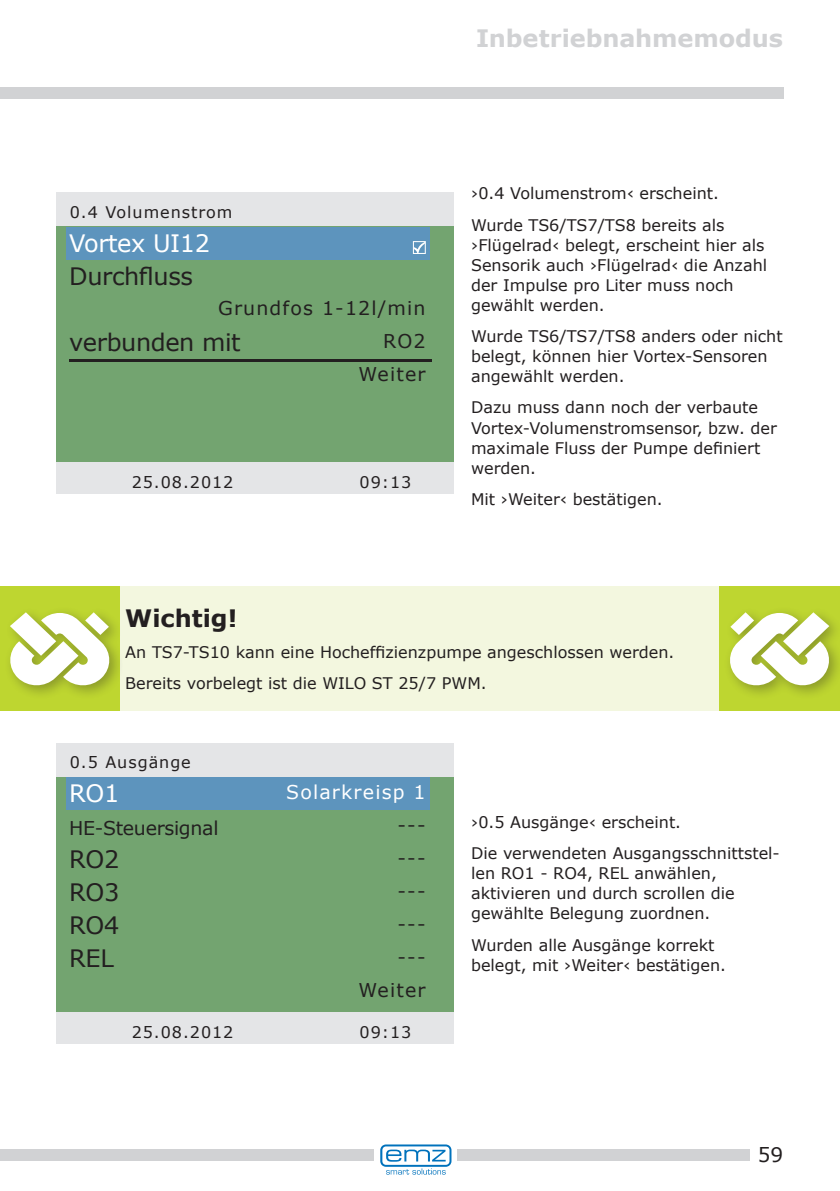
<style>
.page{position:relative;width:840px;height:1191px;background:#fff}
.page>*{position:absolute;margin:0;border:0;box-sizing:border-box;transform-origin:0 0}
.DisplaytextLinksSchw{font:24px "Verdana";letter-spacing:-.015em;color:#231f20}
.SchattenzeilenRechts{font:700 24px "Verdana";letter-spacing:-.005em;color:#d1d2d4}
.DisplaytextLinksWeis{font:24px "Verdana";letter-spacing:-.015em;color:#fff}
.t1{font:700 24px "Verdana";color:#231f20}
.t2{font:20px "Verdana";color:#231f20}
.DisplaytextRechtsSch{font:19px "Verdana";letter-spacing:.06em;color:#231f20}
.DisplaytextLinksSchw-2{font:19px "Verdana";letter-spacing:-.015em;color:#231f20}
.DisplaytextRechtsWei{font:19px "Verdana";letter-spacing:.06em;color:#fff}
.Mengentext{font:16px/20px "Verdana";color:#231f20}
.DisplaytextHead{font:16px "Verdana";letter-spacing:.06em;color:#231f20}
</style>
<div class="page">
<div style="left:0;top:1149px;width:373px;height:12px;background:#d1d2d4"></div>
<div style="left:457px;top:1149px;width:292px;height:12px;background:#d1d2d4"></div>
<div style="left:0;top:87px;width:782px;height:12px;background:#d1d2d4"></div>
<svg style="left:380px;top:1144px;width:71px;height:30px"></svg>
<div style="left:116px;top:586px;width:606px;height:125px;background:#f3f7df"></div>
<div style="left:719px;top:586px;width:120px;height:125px;background:#bed630"></div>
<div style="left:0;top:586px;width:119px;height:125px;background:#bed630"></div>
<div style="left:723px;top:606px;width:116px;height:93px;background:#231f20;opacity:.33"></div>
<svg style="left:727px;top:612px;width:104px;height:76px;background:#dfe7b3"></svg>
<div style="left:4px;top:606px;width:120px;height:93px;background:#231f20;opacity:.33"></div>
<svg style="left:8px;top:612px;width:104px;height:76px;background:#e0e7b3"></svg>
<div style="left:57px;top:226px;width:397px;height:236px;background:#73a470"></div>
<div style="left:66px;top:227px;width:363px;height:32px;background:#5d94bd"></div>
<div style="left:57px;top:193px;width:397px;height:33px;background:#e4e5e7"></div>
<div style="left:57px;top:462px;width:397px;height:31px;background:#e4e5e7"></div>
<svg style="left:412px;top:241px;width:13px;height:13px"></svg>
<hr style="left:69px;top:359px;width:362px;height:2px;background:#231f20">
<div style="left:57px;top:776px;width:397px;height:236px;background:#73a470"></div>
<div style="left:66px;top:777px;width:363px;height:32px;background:#5d94bd"></div>
<div style="left:57px;top:743px;width:397px;height:33px;background:#e4e5e7"></div>
<div style="left:57px;top:1012px;width:397px;height:31px;background:#e4e5e7"></div>
<p class="SchattenzeilenRechts" style="left:476px;top:22px;width:308px">Inbetriebnahmemodus</p>
<p class="DisplaytextHead" style="left:70px;top:201px;width:164px">0.4 Volumenstrom</p>
<p class="DisplaytextLinksWeis" style="left:69px;top:227px;width:142px">Vortex UI12</p>
<p class="DisplaytextLinksSchw" style="left:69px;top:260px;width:125px">Durchfluss</p>
<p class="DisplaytextRechtsSch" style="left:218px;top:294px;width:209px">Grundfos 1-12l/min</p>
<p class="DisplaytextRechtsSch" style="left:383px;top:327px;width:44px">RO2</p>
<p class="DisplaytextRechtsSch" style="left:358px;top:360px;width:69px">Weiter</p>
<p class="DisplaytextLinksSchw" style="left:69px;top:326px;width:173px">verbunden mit</p>
<p class="Mengentext" style="left:132px;top:471px;width:103px">25.08.2012</p>
<p class="Mengentext" style="left:359px;top:471px;width:53px">09:13</p>
<p class="Mengentext" style="left:471px;top:183px;width:249px">›0.4 Volumenstrom‹ erscheint.</p>
<p class="Mengentext" style="left:471px;top:215px;width:297px">Wurde TS6/TS7/TS8 bereits als ›Flügelrad‹ belegt, erscheint hier als<br>Sensorik auch ›Flügelrad‹ die Anzahl der Impulse pro Liter muss noch gewählt werden.</p>
<p class="Mengentext" style="left:471px;top:326px;width:313px">Wurde TS6/TS7/TS8 anders oder nicht belegt, können hier Vortex-Sensoren angewählt werden.</p>
<p class="Mengentext" style="left:471px;top:397px;width:307px">Dazu muss dann noch der verbaute<br>Vortex-Volumenstromsensor, bzw. der maximale Fluss der Pumpe definiert werden.</p>
<p class="Mengentext" style="left:471px;top:489px;width:193px">Mit ›Weiter‹ bestätigen.</p>
<p class="t1" style="left:125px;top:602px;width:114px">Wichtig!</p>
<p class="Mengentext" style="left:125px;top:642px;width:550px">An TS7-TS10 kann eine Hocheffizienzpumpe angeschlossen werden.</p>
<p class="Mengentext" style="left:125px;top:673px;width:363px">Bereits vorbelegt ist die WILO ST 25/7 PWM.</p>
<p class="DisplaytextHead" style="left:70px;top:751px;width:122px">0.5 Ausgänge</p>
<p class="DisplaytextLinksWeis" style="left:69px;top:777px;width:52px">RO1</p>
<p class="DisplaytextLinksSchw-2" style="left:69px;top:815px;width:151px">HE-Steuersignal</p>
<p class="DisplaytextLinksSchw" style="left:69px;top:843px;width:52px">RO2</p>
<p class="DisplaytextLinksSchw" style="left:69px;top:876px;width:52px">RO3</p>
<p class="DisplaytextLinksSchw" style="left:69px;top:909px;width:52px">RO4</p>
<p class="DisplaytextLinksSchw" style="left:69px;top:942px;width:46px">REL</p>
<p class="DisplaytextRechtsWei" style="left:286px;top:778px;width:141px">Solarkreisp 1</p>
<p class="DisplaytextRechtsSch" style="left:397px;top:811px;width:30px">---</p>
<p class="DisplaytextRechtsSch" style="left:397px;top:844px;width:30px">---</p>
<p class="DisplaytextRechtsSch" style="left:397px;top:877px;width:30px">---</p>
<p class="DisplaytextRechtsSch" style="left:397px;top:910px;width:30px">---</p>
<p class="DisplaytextRechtsSch" style="left:397px;top:943px;width:30px">---</p>
<p class="DisplaytextRechtsSch" style="left:358px;top:976px;width:69px">Weiter</p>
<p class="Mengentext" style="left:132px;top:1021px;width:103px">25.08.2012</p>
<p class="Mengentext" style="left:359px;top:1021px;width:53px">09:13</p>
<p class="Mengentext" style="left:471px;top:812px;width:211px">›0.5 Ausgänge‹ erscheint.</p>
<p class="Mengentext" style="left:471px;top:843px;width:310px">Die verwendeten Ausgangsschnittstel&shy;len RO1 - RO4, REL anwählen, aktivieren und durch scrollen die gewählte Belegung zuordnen.</p>
<p class="Mengentext" style="left:471px;top:934px;width:256px">Wurden alle Ausgänge korrekt belegt, mit ›Weiter‹ bestätigen.</p>
<p class="t2" style="left:757px;top:1141px;width:27px">59</p>
</div>
